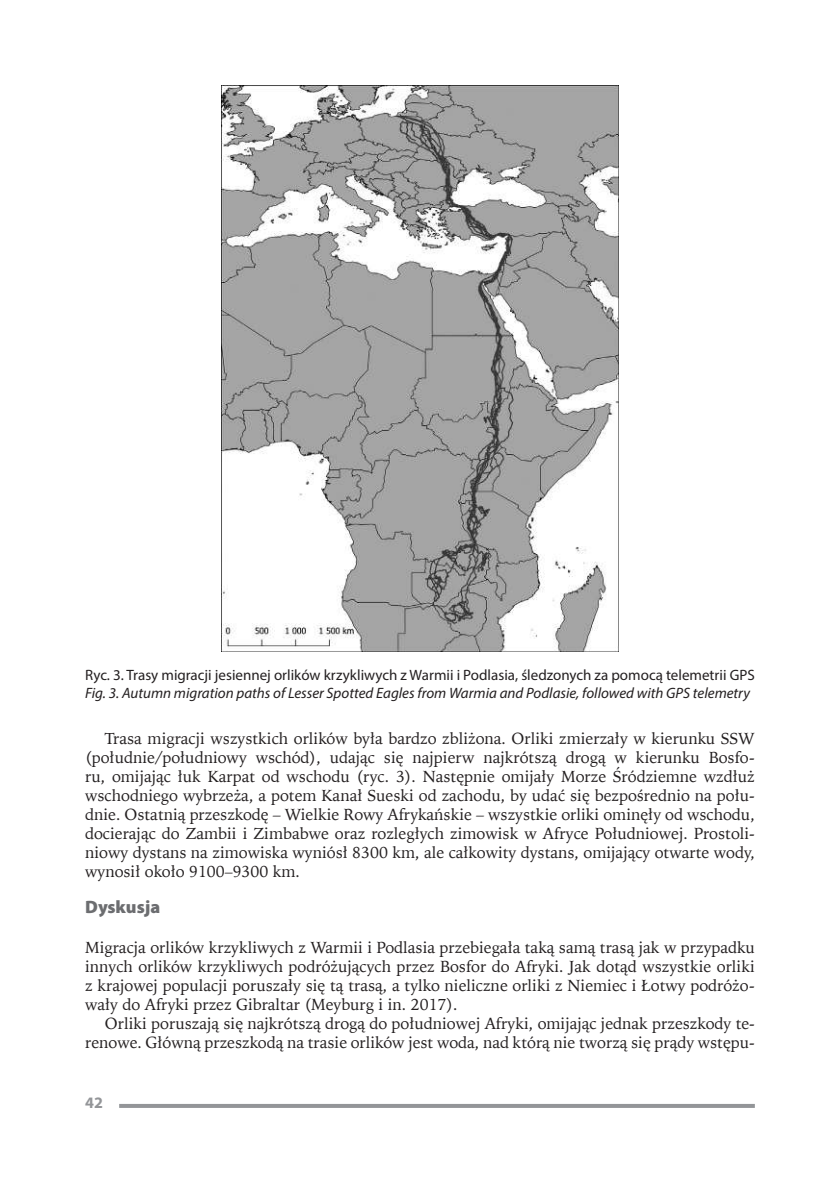
<style>
.page{position:relative;width:840px;height:1191px;background:#fff}
.page>*{position:absolute;margin:0;border:0;box-sizing:border-box;transform-origin:0 0}
.t1{font:900 18px "Myriad Pro";color:#6c6d70}
.t2{font:16px/19px "Iowan Old St EU";color:#231f20;text-align:justify}
.t3{font:700 16px "Myriad Pro";color:#939598}
.t4{font:15px "Myriad Pro";color:#231f20}
.t5{font:italic 15px "Myriad Pro";color:#231f20}
</style>
<div class="page">
<hr style="left:119px;top:1104px;width:635px;height:4px;background:#939598">
<img style="left:221px;top:85px;width:397px;height:566px">
<p class="t4" style="left:85px;top:665px;width:670px">Ryc. 3. Trasy migracji jesiennej orlików krzykliwych z Warmii i Podlasia, śledzonych za pomocą telemetrii GPS</p>
<p class="t5" style="left:85px;top:683px;width:666px">Fig. 3. Autumn migration paths of Lesser Spotted Eagles from Warmia and Podlasie, followed with GPS telemetry</p>
<p class="t2" style="left:85px;top:729px;width:670px;text-indent:20px">Trasa migracji wszystkich orlików była bardzo zbliżona. Orliki zmierzały w kierunku SSW (południe/południowy wschód), udając się najpierw najkrótszą drogą w kierunku Bosfo&shy;ru, omijając łuk Karpat od wschodu (ryc. 3). Następnie omijały Morze Śródziemne wzdłuż wschodniego wybrzeża, a potem Kanał Sueski od zachodu, by udać się bezpośrednio na połu&shy;dnie. Ostatnią przeszkodę – Wielkie Rowy Afrykańskie – wszystkie orliki ominęły od wschodu, docierając do Zambii i Zimbabwe oraz rozległych zimowisk w Afryce Południowej. Prostoli&shy;niowy dystans na zimowiska wyniósł 8300 km, ale całkowity dystans, omijający otwarte wody, wynosił około 9100–9300 km.</p>
<p class="t1" style="left:85px;top:895px;width:77px">Dyskusja</p>
<p class="t2" style="left:85px;top:938px;width:670px">Migracja orlików krzykliwych z Warmii i Podlasia przebiegała taką samą trasą jak w przypadku innych orlików krzykliwych podróżujących przez Bosfor do Afryki. Jak dotąd wszystkie orliki z krajowej populacji poruszały się tą trasą, a tylko nieliczne orliki z Niemiec i Łotwy podróżo&shy;wały do Afryki przez Gibraltar (Meyburg i in. 2017).</p>
<p class="t2" style="left:85px;top:1014px;width:670px;text-align:right">Orliki poruszają się najkrótszą drogą do południowej Afryki, omijając jednak przeszkody te&shy;renowe. Główną przeszkodą na trasie orlików jest woda, nad którą nie tworzą się prądy wstępu-</p>
<p class="t3" style="left:85px;top:1092px;width:19px">42</p>
</div>
